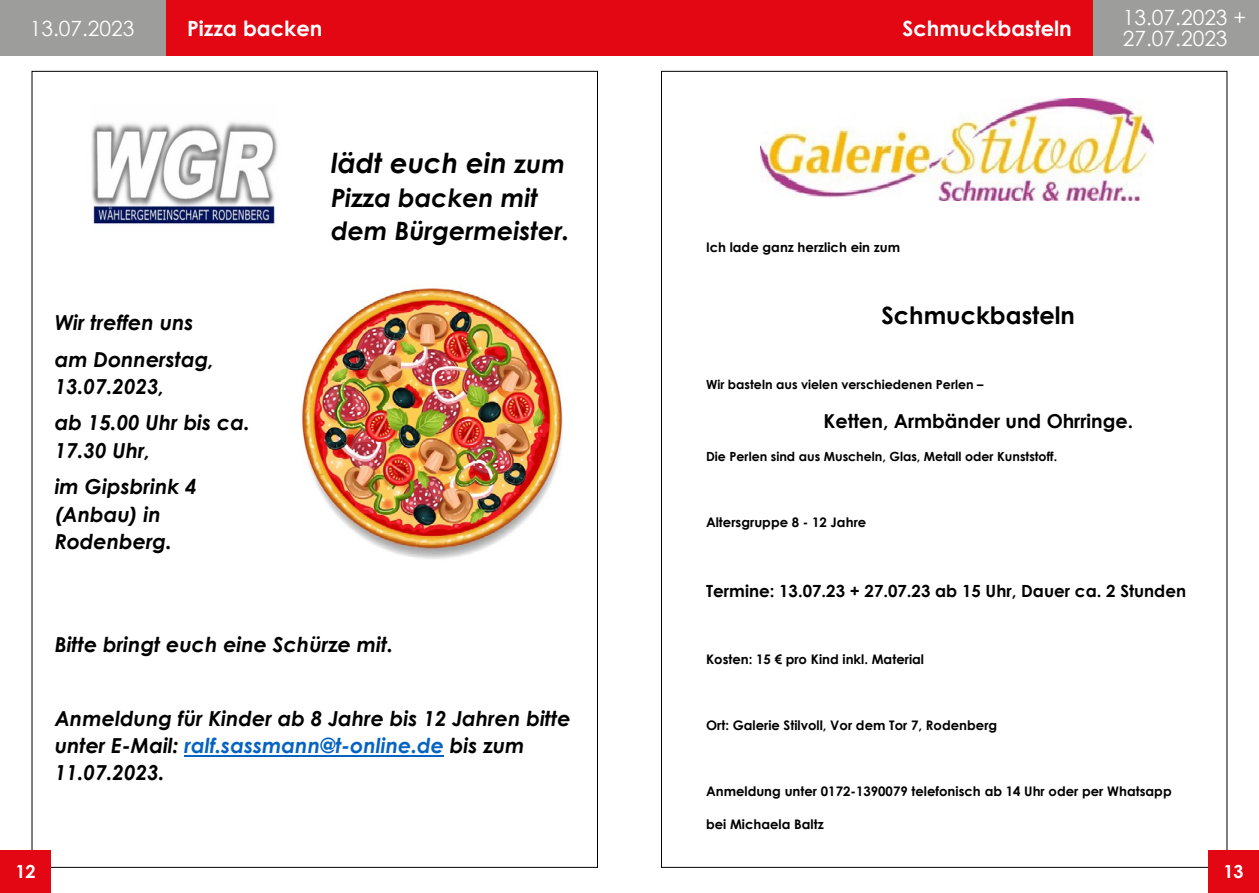
<style>
.page{position:relative;width:1259px;height:893px;background:#fff}
.page>*{position:absolute;margin:0;border:0;box-sizing:border-box;transform-origin:0 0}
.t1{font:italic 700 27.6px "Century Gothic";color:#000}
.t2{font:italic 700 25.35px/33.5px "Century Gothic";color:#000}
.t3{font:700 24px "Century Gothic";color:#000}
.t4{font:21px/21px "Century Gothic";color:#fff}
.t5{font:700 21px "Century Gothic";color:#fff}
.t6{font:italic 700 20.7px/36.5px "Century Gothic";color:#000}
.t7{font:700 19.2px "Century Gothic";color:#000}
.t8{font:700 18px "Century Gothic";color:#fff}
.t9{font:700 16.8px "Century Gothic";color:#000}
.t10{font:700 13.2px "Century Gothic";color:#000}
.t11{font:700 12.6px "Century Gothic";color:#000}
.s1{font-size:25.35px}
.s2{color:#0563c1}
</style>
<div class="page">
<img style="left:761px;top:98px;width:392px;height:102px">
<hr style="left:184px;top:755px;width:260px;height:2px;background:#0563c1">
<img style="left:302px;top:287px;width:261px;height:272px">
<img style="left:91px;top:122px;width:187px;height:102px">
<div style="left:1093px;top:0;width:166px;height:56px;background:#9d9d9c"></div>
<div style="left:0;top:0;width:166px;height:56px;background:#9d9d9c"></div>
<div style="left:629px;top:0;width:464px;height:56px;background:#e30613"></div>
<div style="left:166px;top:0;width:463px;height:56px;background:#e30613"></div>
<div style="left:1208px;top:850px;width:51px;height:43px;background:#e30613"></div>
<div style="left:0;top:850px;width:51px;height:43px;background:#e30613"></div>
<p class="t4" style="left:30px;top:17px;width:106px">13.07.2023</p>
<p class="t5" style="left:187px;top:12px;width:137px">Pizza backen</p>
<p class="t5" style="left:902px;top:12px;width:171px">Schmuckbasteln</p>
<p class="t4" style="left:1123px;top:7px;width:125px">13.07.2023 +<br>27.07.2023</p>
<h1 class="t1" style="left:331px;top:142px;width:235px">lädt euch ein <span class="s1">zum</span></h1>
<p class="t2" style="left:331px;top:180px;width:240px">Pizza backen mit dem Bürgermeister.</p>
<p class="t10" style="left:706px;top:237px;width:196px">Ich lade ganz herzlich ein zum</p>
<p class="t6" style="left:55px;top:303px;width:161px">Wir treffen uns am Donnerstag,</p>
<p class="t6" style="left:55px;top:367px;width:197px">13.07.2023,<br>ab 15.00 Uhr bis ca.</p>
<p class="t6" style="left:55px;top:431px;width:144px">17.30 Uhr,<br>im Gipsbrink 4</p>
<p class="t6" style="left:55px;top:499px;width:119px;line-height:27.3px">(Anbau) in<br>Rodenberg.</p>
<p class="t6" style="left:55px;top:626px;width:340px">Bitte bringt euch eine Schürze mit.</p>
<p class="t6" style="left:55px;top:703px;width:517px;line-height:27.3px">Anmeldung für Kinder ab 8 Jahre bis 12 Jahren bitte unter E-Mail: <span class="s2">ralf.sassmann@t-online.de</span> bis zum<br>11.07.2023.</p>
<p class="t3" style="left:881px;top:297px;width:195px">Schmuckbasteln</p>
<p class="t11" style="left:706px;top:375px;width:279px">Wir basteln aus vielen verschiedenen Perlen –</p>
<p class="t7" style="left:823px;top:406px;width:311px">Ketten, Armbänder und Ohrringe.</p>
<p class="t11" style="left:706px;top:447px;width:353px">Die Perlen sind aus Muscheln, Glas, Metall oder Kunststoff.</p>
<p class="t10" style="left:706px;top:512px;width:162px">Altersgruppe 8 - 12 Jahre</p>
<p class="t9" style="left:706px;top:578px;width:481px">Termine: 13.07.23 + 27.07.23 ab 15 Uhr, Dauer ca. 2 Stunden</p>
<p class="t10" style="left:706px;top:649px;width:219px">Kosten: 15 € pro Kind inkl. Material</p>
<p class="t10" style="left:706px;top:715px;width:293px">Ort: Galerie Stilvoll, Vor dem Tor 7, Rodenberg</p>
<p class="t10" style="left:706px;top:781px;width:467px">Anmeldung unter 0172-1390079 telefonisch ab 14 Uhr oder per Whatsapp</p>
<p class="t10" style="left:706px;top:814px;width:119px">bei Michaela Baltz</p>
<p class="t8" style="left:15px;top:858px;width:22px">12</p>
<p class="t8" style="left:1223px;top:858px;width:22px">13</p>
</div>
